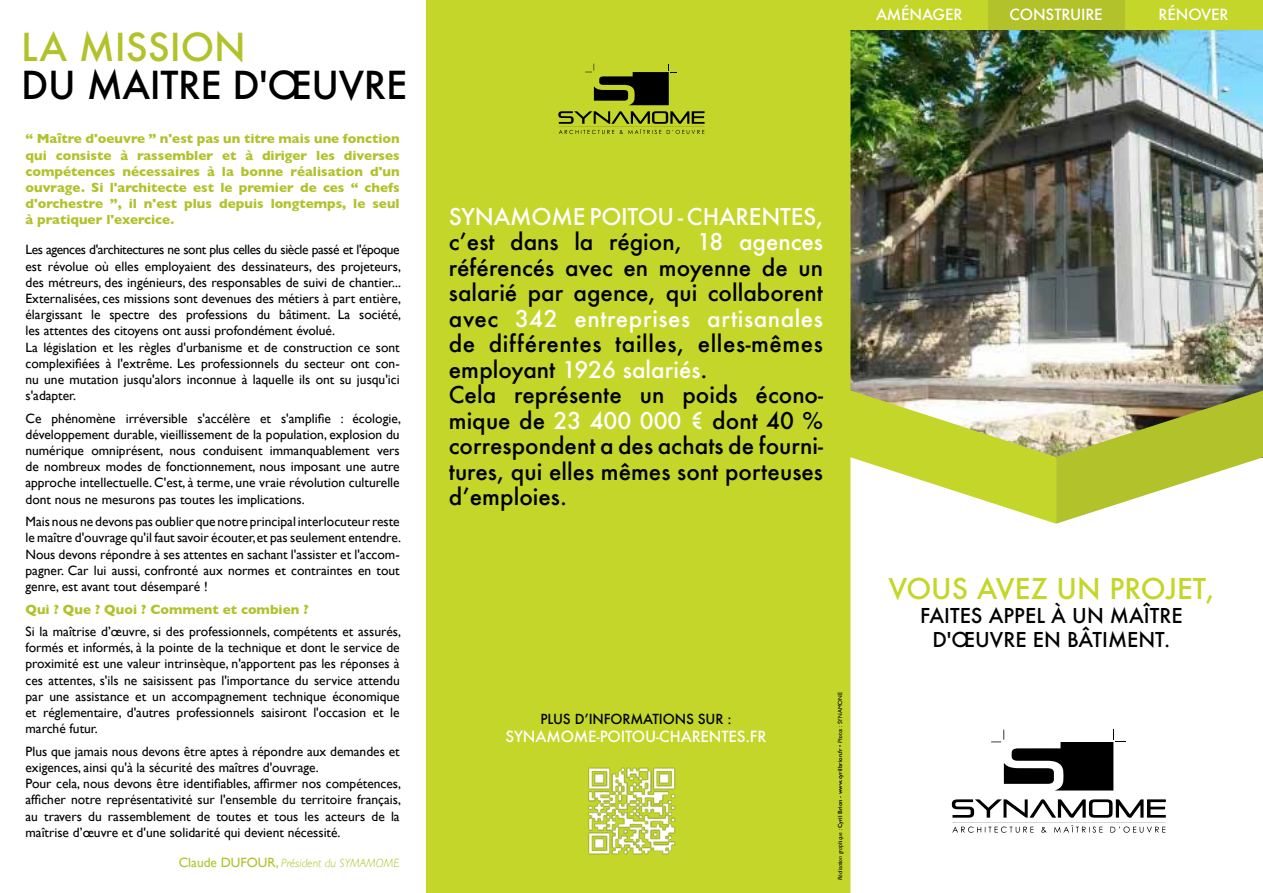
<style>
.page{position:relative;width:1263px;height:893px;background:#fff}
.page>*{position:absolute;margin:0;border:0;box-sizing:border-box;transform-origin:0 0}
.t1{font:500 37.5px "Futura";color:#000}
.t2{font:500 37.5px "Futura";color:#b1c22a}
.t3{font:500 27.9px "Futura";color:#c3d629}
.t4{font:500 22.5px/25.5px "Futura";color:#000}
.t5{font:500 22.5px "Futura";color:#fff}
.t6{font:500 19.95px/23.9px "Futura";color:#000;text-align:center}
.t7{font:500 15px "Futura";letter-spacing:-.01em;color:#fff}
.t8{font:13.5px/16.2px "Gill Sans";color:#000;text-align:justify}
.t9{font:700 13.5px/16.2px "Gill Sans";color:#b1c22a;text-align:justify}
.t10{font:500 13.5px "Futura";letter-spacing:-.01em;color:#000}
.t11{font:italic 300 12px "Gill Sans";color:#b1c22a}
.t12{font:italic 6px "Gill Sans";color:#000}
.s1{font-weight:400;font-style:normal;font-size:13.5px}
.s2{color:#fff}
.s3{font-weight:600;font-style:normal}
.s4{font-style:normal}
</style>
<div class="page">
<img style="left:850px;top:30px;width:413px;height:356px">
<div style="left:426px;top:0;width:424px;height:893px;background:#c3d629"></div>
<svg style="left:991px;top:730px;width:135px;height:60px"></svg>
<svg style="left:952px;top:799px;width:214px;height:34px"></svg>
<svg style="left:585px;top:64px;width:92px;height:41px;background:#636d14"></svg>
<svg style="left:558px;top:111px;width:147px;height:23px;background:#94a21e"></svg>
<svg style="left:836px;top:386px;width:427px;height:138px"></svg>
<div style="left:842px;top:0;width:146px;height:30px;background:#c3d629"></div>
<div style="left:988px;top:0;width:137px;height:30px;background:#b1c22a"></div>
<div style="left:1125px;top:0;width:138px;height:30px;background:#c3d629"></div>
<img style="left:577px;top:756px;width:109px;height:109px">
<h1 class="t2" style="left:21px;top:21px;width:82px">LA MISSION</h1>
<h1 class="t1" style="left:21px;top:59px;width:89px">DU MAITRE</h1>
<h1 class="t1" style="left:232px;top:59px;width:152px">D'ŒUVRE</h1>
<p class="t9" style="left:26px;top:130px;width:376px">“ Maître d'oeuvre ” n'est pas un titre mais une fonction qui consiste à rassembler et à diriger les diverses compétences nécessaires à la bonne réalisation d'un ouvrage. Si l'architecte est le premier de ces “ chefs d'orchestre ”, il n'est plus depuis longtemps, le seul à pratiquer l'exercice.</p>
<p class="t8" style="left:26px;top:242px;width:377px;text-align:left">Les agences d'architectures ne sont plus celles du siècle passé et l'époque est révolue où elles employaient des dessinateurs, des projeteurs, des métreurs, des ingénieurs, des responsables de suivi de chantier...<br>Externalisées, ces missions sont devenues des métiers à part entière, élargissant le spectre des professions du bâtiment. La société, les attentes des citoyens ont aussi profondément évolué.<br>La législation et les règles d'urbanisme et de construction ce sont complexifiées à l'extrême. Les professionnels du secteur ont con&shy;nu une mutation jusqu'alors inconnue à laquelle ils ont su jusqu'ici s'adapter.</p>
<p class="t8" style="left:26px;top:410px;width:377px">Ce phénomène irréversible s'accélère et s'amplifie : écologie, développement durable, vieillissement de la population, explosion du numérique omniprésent, nous conduisent immanquablement vers de nombreux modes de fonctionnement, nous imposant une autre approche intellectuelle. C'est, à terme, une vraie révolution culturelle dont nous ne mesurons pas toutes les implications.</p>
<p class="t8" style="left:26px;top:513px;width:377px">Mais nous ne devons pas oublier que notre principal interlocuteur reste le maître d'ouvrage qu'il faut savoir écouter, et pas seulement entendre.<br>Nous devons répondre à ses attentes en sachant l'assister et l'accom&shy;pagner. Car lui aussi, confronté aux normes et contraintes en tout genre, est avant tout désemparé !</p>
<p class="t9" style="left:26px;top:600px;width:285px">Qui ? Que ? Quoi ? Comment et combien ?</p>
<p class="t8" style="left:26px;top:623px;width:377px">Si la maîtrise d’œuvre, si des professionnels, compétents et assurés, formés et informés, à la pointe de la technique et dont le service de proximité est une valeur intrinsèque, n'apportent pas les réponses à ces attentes, s'ils ne saisissent pas l'importance du service attendu par une assistance et un accompagnement technique économique et réglementaire, d'autres professionnels saisiront l'occasion et le marché futur.</p>
<p class="t8" style="left:26px;top:743px;width:377px;text-align:left">Plus que jamais nous devons être aptes à répondre aux demandes et exigences, ainsi qu'à la sécurité des maîtres d'ouvrage.<br>Pour cela, nous devons être identifiables, affirmer nos compétences, afficher notre représentativité sur l'ensemble du territoire français, au travers du rassemblement de toutes et tous les acteurs de la maîtrise d’œuvre et d'une solidarité qui devient nécessité.</p>
<p class="t11" style="left:179px;top:856px;width:222px"><span class="s1">Claude DUFOUR,</span> Président du SYMAMOME</p>
<p class="t7" style="left:876px;top:4px;width:88px">Aménager</p>
<p class="t7" style="left:1009px;top:4px;width:95px">construire</p>
<p class="t7" style="left:1159px;top:4px;width:71px">rénover</p>
<h3 class="t5" style="left:449px;top:201px;width:18px">SYNAMOME</h3>
<h3 class="t5" style="left:589px;top:201px;width:15px">POITOU</h3>
<h3 class="t5" style="left:678px;top:201px;width:24px">- CHARENTES</h3>
<p class="t4" style="left:449px;top:203px;width:376px;text-indent:367px"><span class="s2">, </span>c’est dans la région, <span class="s2">18 agences </span>référencés avec en moyenne de un salarié par agence, qui collaborent avec <span class="s2">342 entreprises artisanales </span>de différentes tailles, elles-mêmes employant <span class="s2">1926 salariés</span>.<br>Cela représente un poids écono&shy;mique de <span class="s2">23 400 000 €</span> dont 40 % correspondent a des achats de fourni&shy;tures, qui elles mêmes sont porteuses d’emploies.</p>
<p class="t10" style="left:540px;top:709px;width:193px">plus d’informations sur :</p>
<p class="t7" style="left:505px;top:726px;width:262px">synamome-poitou-charentes.fr</p>
<p class="t12" style="left:837px;top:880px;width:190px;rotate:-90deg">Réalisation graphique : <span class="s3">Cyril Brion - www.cyrilbrion.fr</span> <span class="s4">•</span> Photos : <span class="s4">SYNAMONE</span></p>
<h2 class="t3" style="left:888px;top:569px;width:328px">Vous avez un projet,</h2>
<h3 class="t6" style="left:920px;top:603px;width:264px">faites appel à un maître d'œuvre en bâtiment.</h3>
</div>
